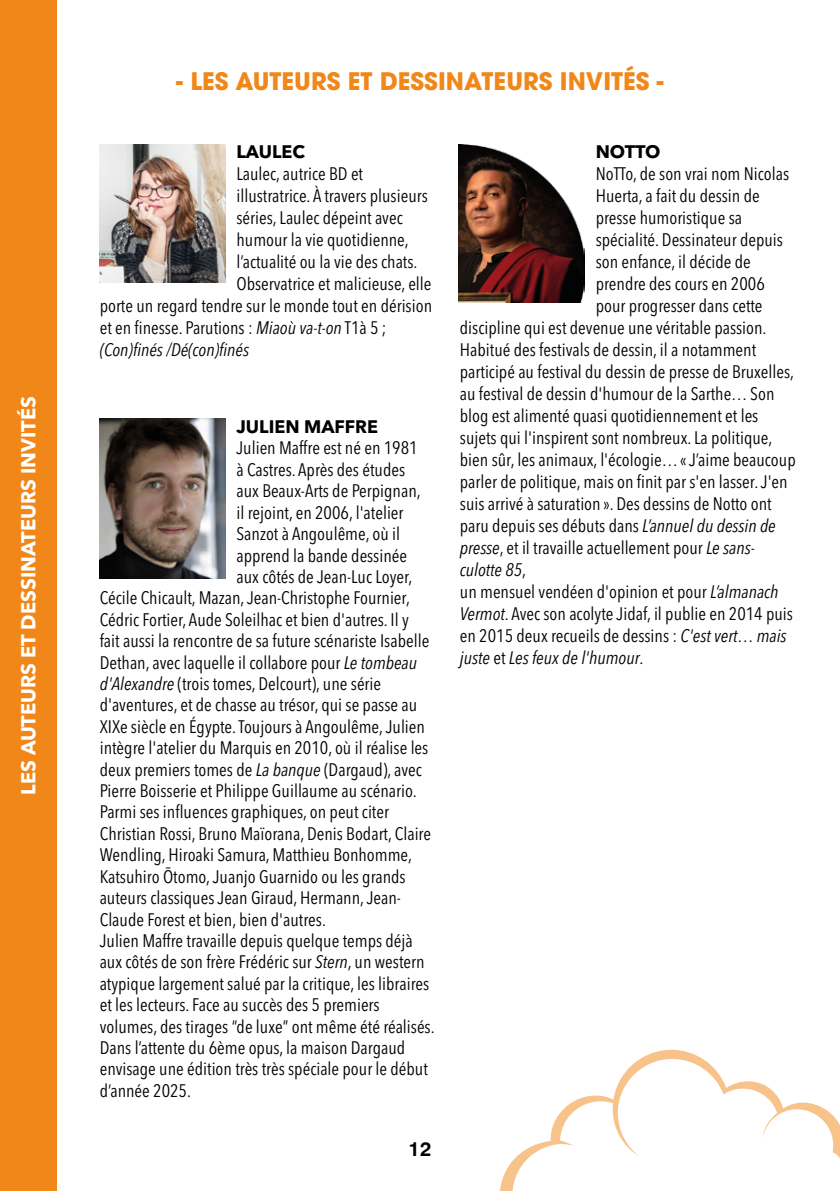
<style>
.page{position:relative;width:840px;height:1191px;background:#fff}
.page>*{position:absolute;margin:0;border:0;box-sizing:border-box;transform-origin:0 0}
.t1{font:700 24px "Avant Garde LT";color:#f18718}
.t2{font:700 20px "Avenir Next LT Pro";color:#fff}
.t3{font:700 20px "Swiss 721 BT";color:#000}
.t4{font:condensed 18px "Avenir Next LT Pro";color:#000}
.t5{font:italic condensed 18px "Avenir Next LT Pro";color:#000}
.t6{font:700 18px "Avenir Next LT Pro";color:#000}
.s1{font-style:italic}
.s2{font-style:normal}
</style>
<div class="page">
<div style="left:0;top:0;width:57px;height:1191px;background:#f18718"></div>
<img style="left:458px;top:144px;width:126px;height:159px">
<svg style="left:500px;top:1049px;width:339px;height:142px"></svg>
<img style="left:100px;top:144px;width:125px;height:138px">
<img style="left:100px;top:418px;width:125px;height:160px">
<p class="t2" style="left:16px;top:794px;width:400px;rotate:-90deg">LES AUTEURS ET DESSINATEURS INVITÉS</p>
<h1 class="t1" style="left:176px;top:65px;width:488px">- LES AUTEURS ET DESSINATEURS INVITÉS -</h1>
<p class="t6" style="left:236px;top:140px;width:70px">LAULEC</p>
<p class="t4" style="left:236px;top:162px;width:128px">Laulec, autrice BD et</p>
<p class="t4" style="left:236px;top:184px;width:193px">illustratrice. À travers plusieurs</p>
<p class="t4" style="left:236px;top:206px;width:168px">séries, Laulec dépeint avec</p>
<p class="t4" style="left:236px;top:228px;width:174px">humour la vie quotidienne,</p>
<p class="t4" style="left:236px;top:250px;width:182px">l’actualité ou la vie des chats.</p>
<p class="t4" style="left:236px;top:272px;width:196px">Observatrice et malicieuse, elle</p>
<p class="t4" style="left:100px;top:294px;width:334px">porte un regard tendre sur le monde tout en dérision</p>
<p class="t4" style="left:100px;top:316px;width:288px">et en finesse. Parutions : <span class="s1">Miaoù va-t-on</span> T1à 5 ;</p>
<p class="t5" style="left:100px;top:338px;width:151px">(Con)finés /Dé(con)finés</p>
<p class="t6" style="left:236px;top:416px;width:143px">JULIEN MAFFRE</p>
<p class="t4" style="left:236px;top:437px;width:183px">Julien Maffre est né en 1981</p>
<p class="t4" style="left:236px;top:459px;width:170px">à Castres. Après des études</p>
<p class="t4" style="left:236px;top:480px;width:186px">aux Beaux-Arts de Perpignan,</p>
<p class="t4" style="left:236px;top:501px;width:168px">il rejoint, en 2006, l'atelier</p>
<p class="t4" style="left:236px;top:523px;width:165px">Sanzot à Angoulême, où il</p>
<p class="t4" style="left:236px;top:544px;width:172px">apprend la bande dessinée</p>
<p class="t4" style="left:236px;top:566px;width:177px">aux côtés de Jean-Luc Loyer,</p>
<p class="t4" style="left:100px;top:587px;width:311px">Cécile Chicault, Mazan, Jean-Christophe Fournier,</p>
<p class="t4" style="left:100px;top:608px;width:310px">Cédric Fortier, Aude Soleilhac et bien d'autres. Il y</p>
<p class="t4" style="left:100px;top:630px;width:331px">fait aussi la rencontre de sa future scénariste Isabelle</p>
<p class="t4" style="left:100px;top:651px;width:319px">Dethan, avec laquelle il collabore pour <span class="s1">Le tombeau</span></p>
<p class="t4" style="left:100px;top:673px;width:283px"><span class="s1">d'Alexandre</span> (trois tomes, Delcourt), une série</p>
<p class="t4" style="left:100px;top:694px;width:319px">d'aventures, et de chasse au trésor, qui se passe au</p>
<p class="t4" style="left:100px;top:715px;width:326px">XIXe siècle en Égypte. Toujours à Angoulême, Julien</p>
<p class="t4" style="left:100px;top:737px;width:330px">intègre l'atelier du Marquis en 2010, où il réalise les</p>
<p class="t4" style="left:100px;top:758px;width:323px">deux premiers tomes de <span class="s1">La banque</span> (Dargaud), avec</p>
<p class="t4" style="left:100px;top:780px;width:318px">Pierre Boisserie et Philippe Guillaume au scénario.</p>
<p class="t4" style="left:100px;top:801px;width:291px">Parmi ses influences graphiques, on peut citer</p>
<p class="t4" style="left:100px;top:822px;width:333px">Christian Rossi, Bruno Maïorana, Denis Bodart, Claire</p>
<p class="t4" style="left:100px;top:844px;width:314px">Wendling, Hiroaki Samura, Matthieu Bonhomme,</p>
<p class="t4" style="left:100px;top:865px;width:307px">Katsuhiro Ōtomo, Juanjo Guarnido ou les grands</p>
<p class="t4" style="left:100px;top:887px;width:302px">auteurs classiques Jean Giraud, Hermann, Jean-</p>
<p class="t4" style="left:100px;top:908px;width:227px">Claude Forest et bien, bien d'autres.</p>
<p class="t4" style="left:100px;top:929px;width:314px">Julien Maffre travaille depuis quelque temps déjà</p>
<p class="t4" style="left:100px;top:951px;width:326px">aux côtés de son frère Frédéric sur <span class="s1">Stern</span>, un western</p>
<p class="t4" style="left:100px;top:972px;width:331px">atypique largement salué par la critique, les libraires</p>
<p class="t4" style="left:100px;top:994px;width:281px">et les lecteurs. Face au succès des 5 premiers</p>
<p class="t4" style="left:100px;top:1015px;width:336px">volumes, des tirages “de luxe” ont même été réalisés.</p>
<p class="t4" style="left:100px;top:1036px;width:307px">Dans l’attente du 6ème opus, la maison Dargaud</p>
<p class="t4" style="left:100px;top:1058px;width:329px">envisage une édition très très spéciale pour le début</p>
<p class="t4" style="left:100px;top:1079px;width:93px">d’année 2025.</p>
<p class="t3" style="left:408px;top:1135px;width:24px">12</p>
<p class="t6" style="left:595px;top:140px;width:66px">NOTTO</p>
<p class="t4" style="left:595px;top:162px;width:195px">NoTTo, de son vrai nom Nicolas</p>
<p class="t4" style="left:595px;top:184px;width:165px">Huerta, a fait du dessin de</p>
<p class="t4" style="left:595px;top:206px;width:148px">presse humoristique sa</p>
<p class="t4" style="left:595px;top:228px;width:189px">spécialité. Dessinateur depuis</p>
<p class="t4" style="left:595px;top:250px;width:156px">son enfance, il décide de</p>
<p class="t4" style="left:595px;top:272px;width:170px">prendre des cours en 2006</p>
<p class="t4" style="left:595px;top:294px;width:168px">pour progresser dans cette</p>
<p class="t4" style="left:459px;top:316px;width:308px">discipline qui est devenue une véritable passion.</p>
<p class="t4" style="left:459px;top:338px;width:298px">Habitué des festivals de dessin, il a notamment</p>
<p class="t4" style="left:459px;top:360px;width:335px">participé au festival du dessin de presse de Bruxelles,</p>
<p class="t4" style="left:459px;top:382px;width:316px">au festival de dessin d'humour de la Sarthe… Son</p>
<p class="t4" style="left:459px;top:404px;width:300px">blog est alimenté quasi quotidiennement et les</p>
<p class="t4" style="left:459px;top:426px;width:314px">sujets qui l'inspirent sont nombreux. La politique,</p>
<p class="t4" style="left:459px;top:448px;width:337px">bien sûr, les animaux, l'écologie… « J’aime beaucoup</p>
<p class="t4" style="left:459px;top:470px;width:329px">parler de politique, mais on finit par s'en lasser. J'en</p>
<p class="t4" style="left:459px;top:492px;width:313px">suis arrivé à saturation ». Des dessins de Notto ont</p>
<p class="t4" style="left:459px;top:514px;width:317px">paru depuis ses débuts dans <span class="s1">L’annuel du dessin de</span></p>
<p class="t4" style="left:459px;top:536px;width:296px"><span class="s1">presse</span>, et il travaille actuellement pour <span class="s1">Le sans-</span></p>
<p class="t5" style="left:459px;top:558px;width:68px">culotte 85<span class="s2">,</span></p>
<p class="t4" style="left:459px;top:580px;width:320px">un mensuel vendéen d'opinion et pour <span class="s1">L’almanach</span></p>
<p class="t4" style="left:459px;top:602px;width:334px"><span class="s1">Vermot</span>. Avec son acolyte Jidaf, il publie en 2014 puis</p>
<p class="t4" style="left:459px;top:624px;width:328px">en 2015 deux recueils de dessins : <span class="s1">C'est vert… mais</span></p>
<p class="t5" style="left:459px;top:646px;width:185px">juste <span class="s2">et</span> Les feux de l'humour<span class="s2">.</span></p>
</div>
